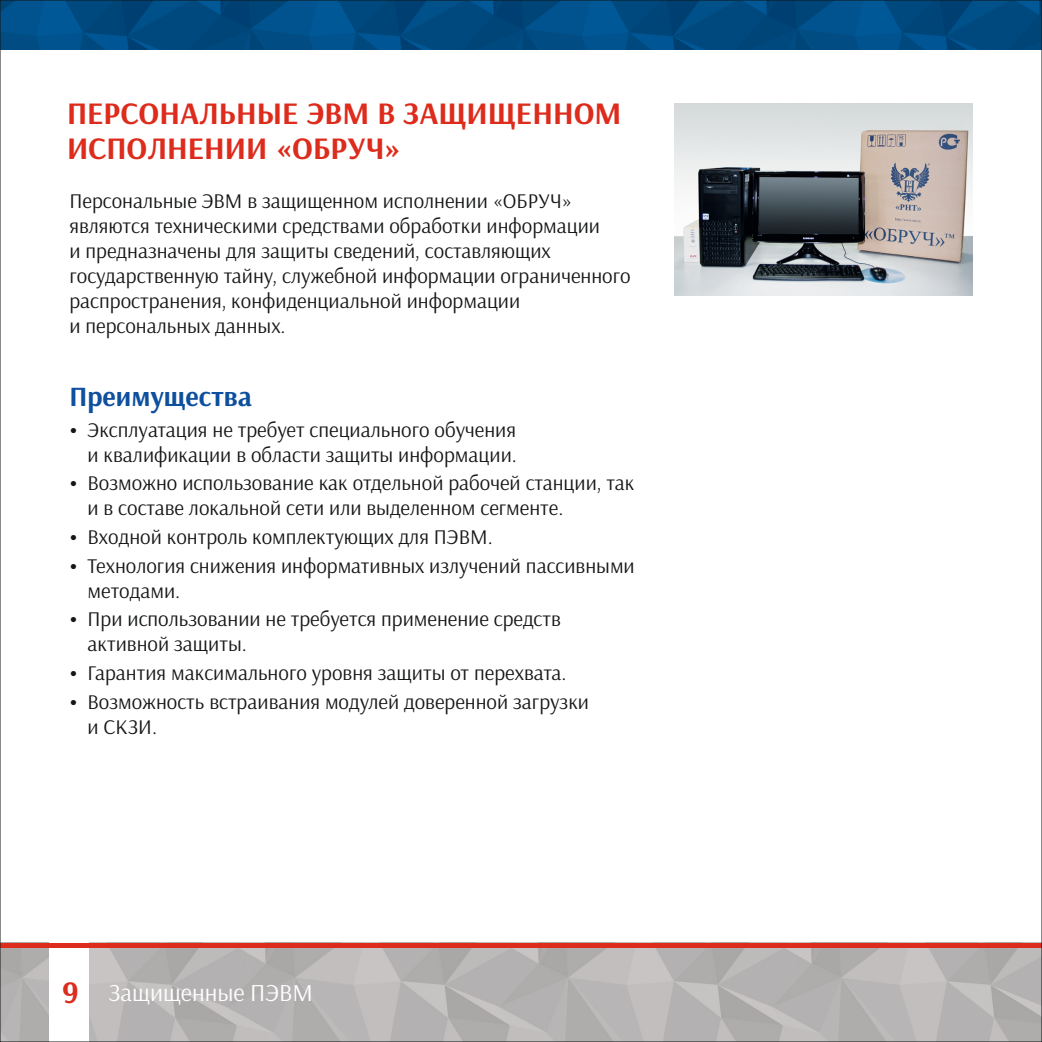
<style>
.page{position:relative;width:1042px;height:1042px;background:#fff}
.page>*{position:absolute;margin:0;border:0;box-sizing:border-box;transform-origin:0 0}
.t1{font:700 31.5px/35px "Arsenal";color:#dd2b1c}
.t2{font:700 28px "Arsenal";color:#0e509e}
.t3{font:24.5px "Arsenal";color:#fff}
.t4{font:21px/25px "Arsenal";color:#151616}
</style>
<div class="page">
<img style="left:2px;top:947px;width:1038px;height:93px">
<div style="left:50px;top:943px;width:39px;height:99px;background:#fff"></div>
<img style="left:2px;top:2px;width:1038px;height:48px">
<hr style="left:0;top:943px;width:1042px;height:4px;background:#dd2b1c">
<img style="left:675px;top:103px;width:297px;height:192px">
<h1 class="t1" style="left:67px;top:98px;width:556px">ПЕРСОНАЛЬНЫЕ ЭВМ В ЗАЩИЩЕННОМ<br>ИСПОЛНЕНИИ «ОБРУЧ»</h1>
<p class="t4" style="left:69px;top:190px;width:563px">Персональные ЭВМ в защищенном исполнении «ОБРУЧ» являются техническими средствами обработки информации<br>и предназначены для защиты сведений, составляющих государственную тайну, служебной информации ограниченного распространения, конфиденциальной информации<br>и персональных данных.</p>
<h2 class="t2" style="left:69px;top:385px;width:184px">Преимущества</h2>
<p class="t4" style="left:69px;top:419px;width:449px;text-align:right">• Эксплуатация не требует специального обучения и квалификации в области защиты информации.</p>
<p class="t4" style="left:88px;top:472px;width:548px;text-indent:-18px">• Возможно использование как отдельной рабочей станции, так и в составе локальной сети или выделенном сегменте.</p>
<p class="t4" style="left:69px;top:526px;width:425px">• Входной контроль комплектующих для ПЭВМ.</p>
<p class="t4" style="left:88px;top:555px;width:549px;text-indent:-18px">• Технология снижения информативных излучений пассивными методами.</p>
<p class="t4" style="left:88px;top:608px;width:475px;text-indent:-18px">• При использовании не требуется применение средств активной защиты.</p>
<p class="t4" style="left:69px;top:662px;width:499px">• Гарантия максимального уровня защиты от перехвата.</p>
<p class="t4" style="left:88px;top:691px;width:503px;text-indent:-18px">• Возможность встраивания модулей доверенной загрузки и СКЗИ.</p>
<h1 class="t1" style="left:62px;top:977px;width:18px">9</h1>
<p class="t3" style="left:109px;top:982px;width:206px">Защищенные ПЭВМ</p>
</div>
